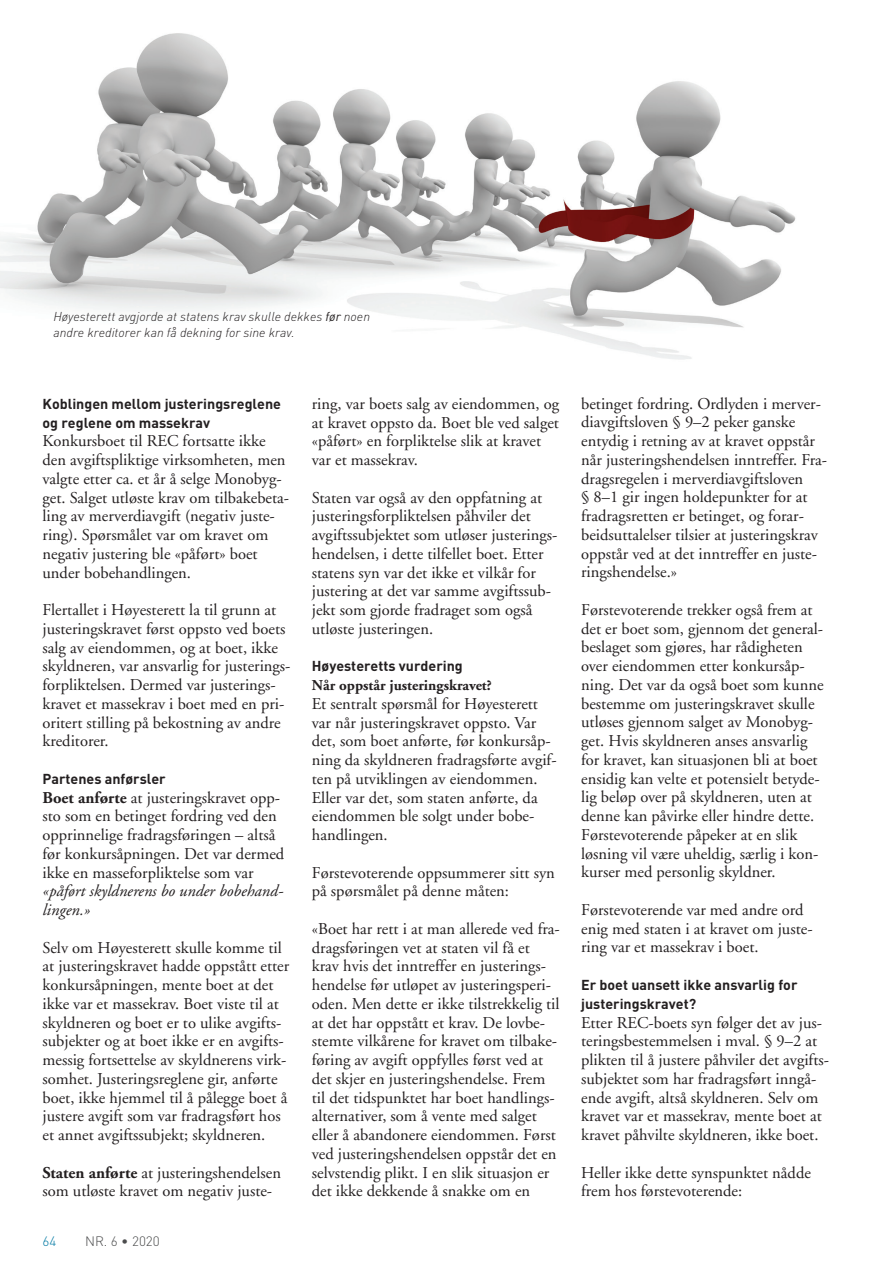
<style>
.page{position:relative;width:893px;height:1263px;background:#fff}
.page>*{position:absolute;margin:0;border:0;box-sizing:border-box;transform-origin:0 0}
.t1{font:16.5px/18.8px "Adobe Garamond";color:#231f20}
.t2{font:italic 16.5px/18.8px "Adobe Garamond";color:#231f20}
.t3{font:700 15px "Adobe Garamond";color:#231f20}
.t4{font:700 14.25px/18.8px "DIN";color:#231f20}
.t5{font:300 13.5px "DIN";color:#4b4c4d}
.t6{font:300 13.5px "DIN";color:#0079a3}
.t7{font:italic 300 12.75px/15.8px "DIN";color:#231f20}
.s1{font-weight:400}
.s2{font-weight:700}
</style>
<div class="page">
<img style="left:0;top:33px;width:796px;height:327px">
<p class="t7" style="left:53px;top:308px;width:318px">Høyesterett avgjorde at statens krav skulle dekkes <span class="s1">før</span> noen andre kreditorer kan få dekning for sine krav.</p>
<p class="t4" style="left:43px;top:394px;width:240px">Koblingen mellom justeringsreglene og reglene om massekrav</p>
<p class="t1" style="left:43px;top:432px;width:248px">Konkursboet til REC fortsatte ikke den avgiftspliktige virksomheten, men valgte etter ca. et år å selge Monobyg&shy;get. Salget utløste krav om tilbakebeta&shy;ling av merverdiavgift (negativ juste&shy;ring). Spørsmålet var om kravet om negativ justering ble «påført» boet under bobehandlingen.</p>
<p class="t1" style="left:43px;top:601px;width:250px">Flertallet i Høyesterett la til grunn at justeringskravet først oppsto ved boets salg av eiendommen, og at boet, ikke skyldneren, var ansvarlig for justerings&shy;forpliktelsen. Dermed var justerings&shy;kravet et massekrav i boet med en pri&shy;oritert stilling på bekostning av andre kreditorer.</p>
<p class="t4" style="left:43px;top:769px;width:125px">Partenes anførsler</p>
<p class="t1" style="left:43px;top:788px;width:243px"><span class="s2">Boet anførte</span> at justeringskravet opp&shy;sto som en betinget fordring ved den opprinnelige fradragsføringen – altså før konkursåpningen. Det var dermed ikke en masseforpliktelse som var</p>
<p class="t2" style="left:43px;top:882px;width:242px">«påført skyldnerens bo under bobehand&shy;lingen.»</p>
<p class="t1" style="left:43px;top:938px;width:248px">Selv om Høyesterett skulle komme til at justeringskravet hadde oppstått etter konkursåpningen, mente boet at det ikke var et massekrav. Boet viste til at skyldneren og boet er to ulike avgifts&shy;subjekter og at boet ikke er en avgifts&shy;messig fortsettelse av skyldnerens virk&shy;somhet. Justeringsreglene gir, anførte boet, ikke hjemmel til å pålegge boet å justere avgift som var fradragsført hos et annet avgiftssubjekt; skyldneren.</p>
<p class="t1" style="left:43px;top:1163px;width:240px"><span class="s2">Staten anførte</span> at justeringshendelsen som utløste kravet om negativ juste-</p>
<p class="t6" style="left:43px;top:1232px;width:16px">64</p>
<p class="t5" style="left:85px;top:1232px;width:76px">NR. 6 • 2020</p>
<p class="t1" style="left:312px;top:395px;width:249px">ring, var boets salg av eiendommen, og at kravet oppsto da. Boet ble ved salget «påført» en forpliktelse slik at kravet var et massekrav.</p>
<p class="t1" style="left:312px;top:488px;width:247px">Staten var også av den oppfatning at justeringsforpliktelsen påhviler det avgiftssubjektet som utløser justerings&shy;hendelsen, i dette tilfellet boet. Etter statens syn var det ikke et vilkår for justering at det var samme avgiftssub&shy;jekt som gjorde fradraget som også utløste justeringen.</p>
<p class="t4" style="left:312px;top:656px;width:153px">Høyesteretts vurdering</p>
<p class="t3" style="left:312px;top:677px;width:181px">Når oppstår justeringskravet?</p>
<p class="t1" style="left:312px;top:695px;width:246px">Et sentralt spørsmål for Høyesterett var når justeringskravet oppsto. Var det, som boet anførte, før konkursåp&shy;ning da skyldneren fradragsførte avgif&shy;ten på utviklingen av eiendommen.<br>Eller var det, som staten anførte, da eiendommen ble solgt under bobe&shy;handlingen.</p>
<p class="t1" style="left:312px;top:863px;width:245px">Førstevoterende oppsummerer sitt syn på spørsmålet på denne måten:</p>
<p class="t1" style="left:312px;top:920px;width:250px">«Boet har rett i at man allerede ved fra&shy;dragsføringen vet at staten vil få et krav hvis det inntreffer en justerings&shy;hendelse før utløpet av justeringsperi&shy;oden. Men dette er ikke tilstrekkelig til at det har oppstått et krav. De lovbe&shy;stemte vilkårene for kravet om tilbake&shy;føring av avgift oppfylles først ved at det skjer en justeringshendelse. Frem til det tidspunktet har boet handlings&shy;alternativer, som å vente med salget eller å abandonere eiendommen. Først ved justeringshendelsen oppstår det en selvstendig plikt. I en slik situasjon er det ikke dekkende å snakke om en</p>
<p class="t1" style="left:581px;top:395px;width:247px">betinget fordring. Ordlyden i merver&shy;diavgiftsloven § 9–2 peker ganske entydig i retning av at kravet oppstår når justeringshendelsen inntreffer. Fra&shy;dragsregelen i merverdiavgiftsloven<br>§ 8–1 gir ingen holdepunkter for at fradragsretten er betinget, og forar&shy;beidsuttalelser tilsier at justeringskrav oppstår ved at det inntreffer en juste&shy;ringshendelse.»</p>
<p class="t1" style="left:581px;top:601px;width:244px">Førstevoterende trekker også frem at det er boet som, gjennom det general&shy;beslaget som gjøres, har rådigheten over eiendommen etter konkursåp&shy;ning. Det var da også boet som kunne bestemme om justeringskravet skulle utløses gjennom salget av Monobyg&shy;get. Hvis skyldneren anses ansvarlig for kravet, kan situasjonen bli at boet ensidig kan velte et potensielt betyde&shy;lig beløp over på skyldneren, uten at denne kan påvirke eller hindre dette.<br>Førstevoterende påpeker at en slik løsning vil være uheldig, særlig i kon&shy;kurser med personlig skyldner.</p>
<p class="t1" style="left:581px;top:901px;width:233px">Førstevoterende var med andre ord enig med staten i at kravet om juste&shy;ring var et massekrav i boet.</p>
<p class="t4" style="left:581px;top:975px;width:218px">Er boet uansett ikke ansvarlig for justeringskravet?</p>
<p class="t1" style="left:581px;top:1013px;width:249px">Etter REC-boets syn følger det av jus&shy;teringsbestemmelsen i mval. § 9–2 at plikten til å justere påhviler det avgifts&shy;subjektet som har fradragsført inngå&shy;ende avgift, altså skyldneren. Selv om kravet var et massekrav, mente boet at kravet påhvilte skyldneren, ikke boet.</p>
<p class="t1" style="left:581px;top:1163px;width:231px">Heller ikke dette synspunktet nådde frem hos førstevoterende:</p>
</div>
